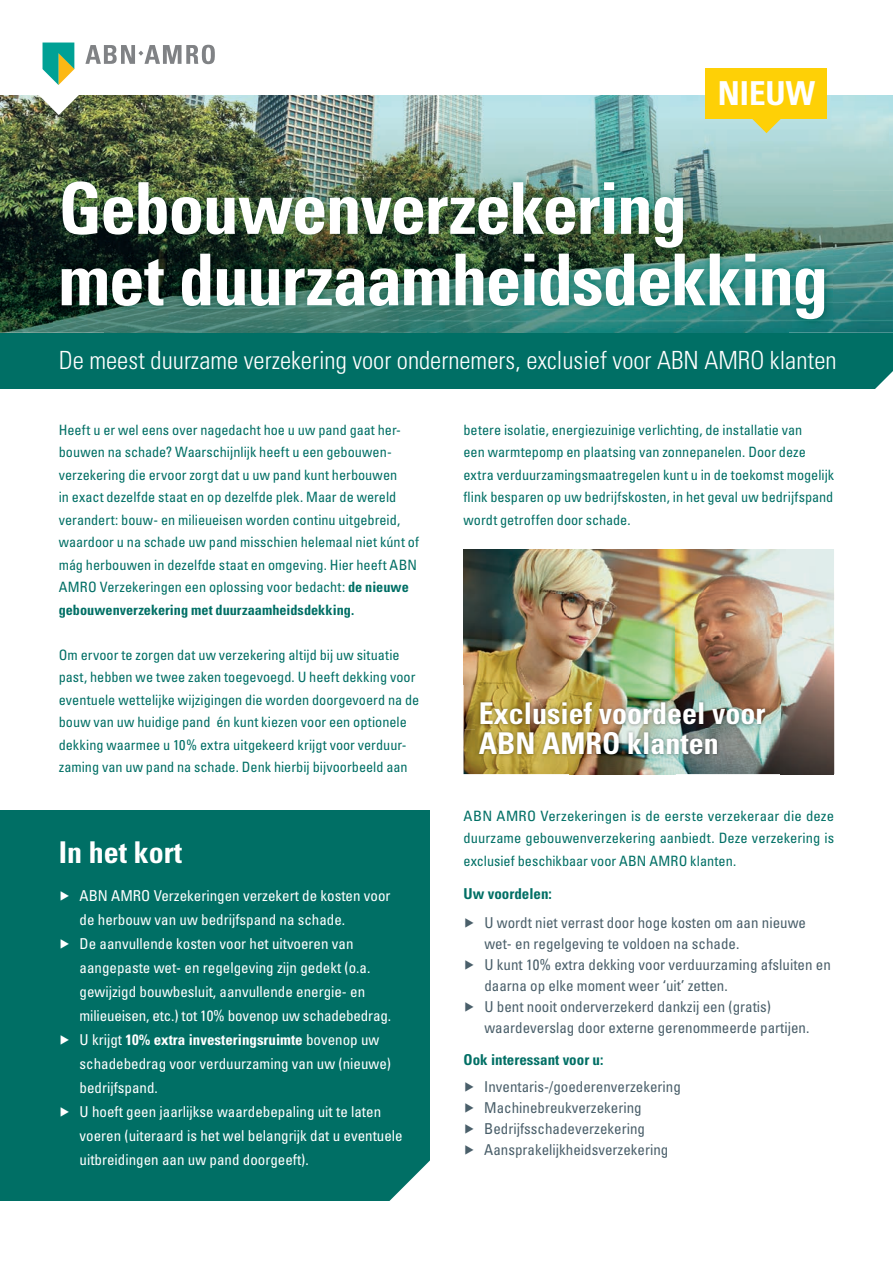
<style>
.page{position:relative;width:893px;height:1263px;background:#fff}
.page>*{position:absolute;margin:0;border:0;box-sizing:border-box;transform-origin:0 0}
.t1{font:700 condensed 71.55px/71.4px "Univers LT Std";letter-spacing:-.02em;color:#fff}
.t2{font:700 condensed 33px "Univers LT Std";color:#fff}
.t3{font:700 condensed 30px/30px "Univers LT Std";color:#fff}
.t4{font:300 condensed 25.05px "Univers LT Std";color:#fff}
.t5{font:condensed 15px "Univers";color:#fff}
.t6{font:condensed 15px/21px "Univers";color:#4a5f6a}
.t7{font:700 condensed 15px "Univers";color:#fff}
.t8{font:700 condensed 15px "Univers LT Std";color:#006f65}
.t9{font:condensed 14.25px/22.5px "Univers LT Std";color:#006f65}
.t10{font:condensed 14.25px/22.5px "Univers LT Std";color:#006f65;text-align:justify;scale:1.04 1}
.s1{font-weight:700}
.s2{font-weight:400}
</style>
<div class="page">
<img style="left:0;top:96px;width:893px;height:94px">
<img style="left:0;top:190px;width:105px;height:143px">
<img style="left:788px;top:190px;width:105px;height:143px">
<img style="left:105px;top:327px;width:683px;height:6px">
<div style="left:706px;top:68px;width:121px;height:50px;background:#fed006"></div>
<svg style="left:750px;top:118px;width:33px;height:15px"></svg>
<img style="left:54px;top:173px;width:779px;height:154px">
<div style="left:0;top:333px;width:893px;height:55px;background:#006f65"></div>
<div style="left:0;top:810px;width:429px;height:391px;background:#006f65"></div>
<svg style="left:389px;top:1146px;width:41px;height:55px"></svg>
<svg style="left:827px;top:371px;width:66px;height:18px"></svg>
<img style="left:464px;top:550px;width:317px;height:134px">
<img style="left:781px;top:550px;width:53px;height:224px">
<img style="left:464px;top:684px;width:105px;height:90px">
<img style="left:569px;top:684px;width:106px;height:15px">
<img style="left:675px;top:684px;width:106px;height:90px">
<img style="left:569px;top:758px;width:106px;height:16px">
<img style="left:476px;top:699px;width:293px;height:59px">
<svg style="left:29px;top:43px;width:186px;height:72px"></svg>
<h2 class="t2" style="left:718px;top:73px;width:99px">NIEUW</h2>
<h1 class="t1" style="left:58px;top:172px;width:771px">Gebouwenverzekering<br>met duurzaamheidsdekking</h1>
<h3 class="t4" style="left:59px;top:345px;width:779px">De meest duurzame verzekering voor ondernemers, exclusief voor ABN AMRO klanten</h3>
<p class="t9" style="left:59px;top:418px;width:362px">Heeft u er wel eens over nagedacht hoe u uw pand gaat her&shy;bouwen na schade? Waarschijnlijk heeft u een gebouwen&shy;verzekering die ervoor zorgt dat u uw pand kunt herbouwen<br>in exact dezelfde staat en op dezelfde plek. Maar de wereld verandert: bouw- en milieueisen worden continu uitgebreid, waardoor u na schade uw pand misschien helemaal niet kúnt of mág herbouwen in dezelfde staat en omgeving. Hier heeft ABN AMRO Verzekeringen een oplossing voor bedacht: <span class="s1">de nieuwe gebouwen verzekering met duurzaamheidsdekking.</span></p>
<p class="t9" style="left:59px;top:643px;width:362px">Om ervoor te zorgen dat uw verzekering altijd bij uw situatie past, hebben we twee zaken toegevoegd. U heeft dekking voor eventuele wettelijke wijzigingen die worden doorgevoerd na de bouw van uw huidige pand én kunt kiezen voor een optionele dekking waarmee u 10% extra uitgekeerd krijgt voor verduur&shy;zaming van uw pand na schade. Denk hierbij bijvoorbeeld aan</p>
<h3 class="t3" style="left:59px;top:837px;width:125px">In het kort</h3>
<p class="t5" style="left:59px;top:886px;width:333px">▶ ABN AMRO Verzekeringen verzekert de kosten voor</p>
<p class="t5" style="left:80px;top:910px;width:267px">de herbouw van uw bedrijfspand na schade.</p>
<p class="t5" style="left:59px;top:934px;width:296px">▶ De aanvullende kosten voor het uitvoeren van</p>
<p class="t5" style="left:80px;top:958px;width:292px">aangepaste wet- en regelgeving zijn gedekt (o.a.</p>
<p class="t5" style="left:80px;top:982px;width:287px">gewijzigd bouwbesluit, aanvullende energie- en</p>
<p class="t5" style="left:80px;top:1006px;width:313px">milieueisen, etc.) tot 10% bovenop uw schadebedrag.</p>
<p class="t7" style="left:59px;top:1030px;width:322px">▶ <span class="s2">U krijgt</span> 10% extra investeringsruimte <span class="s2">bovenop uw</span></p>
<p class="t5" style="left:80px;top:1054px;width:313px">schadebedrag voor verduurzaming van uw (nieuwe)</p>
<p class="t5" style="left:80px;top:1078px;width:80px">bedrijfspand.</p>
<p class="t5" style="left:59px;top:1102px;width:324px">▶ U hoeft geen jaarlijkse waardebepaling uit te laten</p>
<p class="t5" style="left:80px;top:1126px;width:325px">voeren (uiteraard is het wel belangrijk dat u eventuele</p>
<p class="t5" style="left:80px;top:1150px;width:231px">uitbreidingen aan uw pand doorgeeft).</p>
<p class="t9" style="left:463px;top:418px;width:372px">betere isolatie, energiezuinige verlichting, de installatie van<br>een warmtepomp en plaatsing van zonne panelen. Door deze extra verduurzamingsmaatregelen kunt u in de toekomst mogelijk flink besparen op uw bedrijfskosten, in het geval uw bedrijfspand wordt getroffen door schade.</p>
<h3 class="t3" style="left:479px;top:698px;width:288px">Exclusief voordeel voor<br>ABN AMRO klanten</h3>
<p class="t10" style="left:464px;top:804px;width:358px">ABN AMRO Verzekeringen is de eerste verzekeraar die deze duurzame gebouwenverzekering aanbiedt. Deze verzekering is exclusief beschikbaar voor ABN AMRO klanten.</p>
<p class="t8" style="left:464px;top:885px;width:90px">Uw voordelen:</p>
<p class="t6" style="left:464px;top:911px;width:344px">▶ U wordt niet verrast door hoge kosten om aan nieuwe</p>
<p class="t6" style="left:484px;top:932px;width:256px">wet- en regelgeving te voldoen na schade.</p>
<p class="t6" style="left:464px;top:953px;width:369px">▶ U kunt 10% extra dekking voor verduurzaming afsluiten en</p>
<p class="t6" style="left:484px;top:974px;width:245px">daarna op elke moment weer ‘uit’ zetten.</p>
<p class="t6" style="left:464px;top:995px;width:309px">▶ U bent nooit onderverzekerd dankzij een (gratis)</p>
<p class="t6" style="left:484px;top:1016px;width:326px">waardeverslag door externe gerenommeerde partijen.</p>
<p class="t8" style="left:463px;top:1050px;width:141px">Ook interessant voor u:</p>
<p class="t6" style="left:463px;top:1075px;width:219px">▶ Inventaris-/goederenverzekering ▶ Machinebreukverzekering<br>▶ Bedrijfsschadeverzekering<br>▶ Aansprakelijkheidsverzekering</p>
</div>
